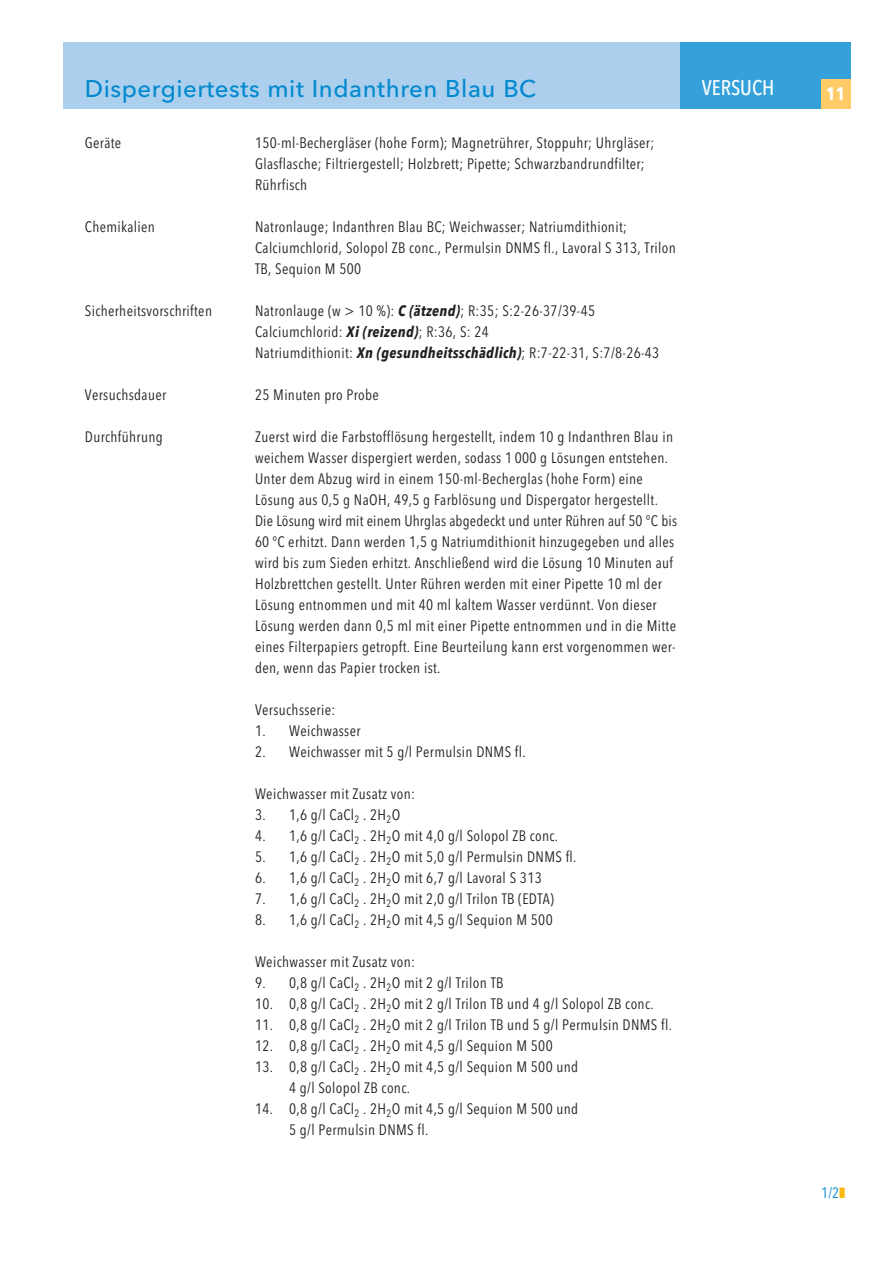
<style>
.page{position:relative;width:893px;height:1263px;background:#fff}
.page>*{position:absolute;margin:0;border:0;box-sizing:border-box;transform-origin:0 0}
.t1{font:500 24px "Avenir Next LT Pro";letter-spacing:.025em;color:#0089cf}
.t2{font:500 condensed 21px "Avenir Next LT Pro";color:#fff}
.t3{font:700 condensed 18px "Avenir Next LT Pro";color:#fff}
.t4{font:condensed 15px/21px "Avenir Next LT Pro";letter-spacing:.025em;color:#231f20}
.t5{font:condensed 15px "Avenir Next LT Pro";color:#0089cf}
.s1{font-weight:700;font-style:italic}
.s2{color:#fdb813}
</style>
<div class="page">
<div style="left:64px;top:43px;width:786px;height:66px;background:#accfed"></div>
<div style="left:680px;top:43px;width:170px;height:66px;background:#34a1db"></div>
<div style="left:820px;top:79px;width:30px;height:30px;background:#ffcb66"></div>
<h1 class="t1" style="left:85px;top:78px;width:453px">Dispergiertests mit Indanthren Blau BC</h1>
<p class="t4" style="left:85px;top:133px;width:38px">Geräte</p>
<p class="t4" style="left:255px;top:133px;width:401px">150-ml-Bechergläser (hohe Form); Magnetrührer, Stoppuhr; Uhrgläser;<br>Glasflasche; Filtriergestell; Holzbrett; Pipette; Schwarzbandrundfilter;<br>Rührfisch</p>
<p class="t4" style="left:85px;top:217px;width:72px">Chemikalien</p>
<p class="t4" style="left:255px;top:217px;width:422px">Natronlauge; Indanthren Blau BC; Weichwasser; Natriumdithionit;<br>Calciumchlorid, Solopol ZB conc., Permulsin DNMS fl., Lavoral S 313, Trilon<br>TB, Sequion M 500</p>
<p class="t4" style="left:85px;top:301px;width:129px">Sicherheitsvorschriften</p>
<p class="t4" style="left:255px;top:301px;width:406px">Natronlauge (w &gt; 10 %): <span class="s1">C (ätzend)</span>; R:35; S:2-26-37/39-45<br>Calciumchlorid: <span class="s1">Xi (reizend)</span>; R:36, S: 24<br>Natriumdithionit: <span class="s1">Xn (gesundheitsschädlich)</span>; R:7-22-31, S:7/8-26-43</p>
<p class="t4" style="left:85px;top:385px;width:83px">Versuchsdauer</p>
<p class="t4" style="left:255px;top:385px;width:125px">25 Minuten pro Probe</p>
<p class="t4" style="left:85px;top:427px;width:79px">Durchführung</p>
<p class="t4" style="left:255px;top:427px;width:423px">Zuerst wird die Farbstofflösung hergestellt, indem 10 g Indanthren Blau in weichem Wasser dispergiert werden, sodass 1 000 g Lösungen entstehen.<br>Unter dem Abzug wird in einem 150-ml-Becherglas (hohe Form) eine Lösung aus 0,5 g NaOH, 49,5 g Farblösung und Dispergator hergestellt.<br>Die Lösung wird mit einem Uhrglas abgedeckt und unter Rühren auf 50 °C bis 60 °C erhitzt. Dann werden 1,5 g Natriumdithionit hinzugegeben und alles wird bis zum Sieden erhitzt. Anschließend wird die Lösung 10 Minuten auf Holzbrettchen gestellt. Unter Rühren werden mit einer Pipette 10 ml der Lösung entnommen und mit 40 ml kaltem Wasser verdünnt. Von dieser Lösung werden dann 0,5 ml mit einer Pipette entnommen und in die Mitte eines Filterpapiers getropft. Eine Beurteilung kann erst vorgenommen wer&shy;den, wenn das Papier trocken ist.</p>
<p class="t4" style="left:255px;top:700px;width:82px">Versuchsserie:</p>
<p class="t4" style="left:255px;top:721px;width:107px">1. Weichwasser</p>
<p class="t4" style="left:255px;top:742px;width:272px">2. Weichwasser mit 5 g/l Permulsin DNMS fl.</p>
<p class="t4" style="left:255px;top:784px;width:162px">Weichwasser mit Zusatz von:</p>
<p class="t4" style="left:255px;top:805px;width:147px">3. 1,6 g/l CaCl<sub>2</sub> . 2H<sub>2</sub>O</p>
<p class="t4" style="left:255px;top:826px;width:305px">4. 1,6 g/l CaCl<sub>2</sub> . 2H<sub>2</sub>O mit 4,0 g/l Solopol ZB conc.</p>
<p class="t4" style="left:255px;top:847px;width:323px">5. 1,6 g/l CaCl<sub>2</sub> . 2H<sub>2</sub>O mit 5,0 g/l Permulsin DNMS fl.</p>
<p class="t4" style="left:255px;top:868px;width:288px">6. 1,6 g/l CaCl<sub>2</sub> . 2H<sub>2</sub>O mit 6,7 g/l Lavoral S 313</p>
<p class="t4" style="left:255px;top:889px;width:300px">7. 1,6 g/l CaCl<sub>2</sub> . 2H<sub>2</sub>O mit 2,0 g/l Trilon TB (EDTA)</p>
<p class="t4" style="left:255px;top:910px;width:299px">8. 1,6 g/l CaCl<sub>2</sub> . 2H<sub>2</sub>O mit 4,5 g/l Sequion M 500</p>
<p class="t4" style="left:255px;top:952px;width:162px">Weichwasser mit Zusatz von:</p>
<p class="t4" style="left:255px;top:973px;width:250px">9. 0,8 g/l CaCl<sub>2</sub> . 2H<sub>2</sub>O mit 2 g/l Trilon TB</p>
<p class="t4" style="left:255px;top:994px;width:400px">10. 0,8 g/l CaCl<sub>2</sub> . 2H<sub>2</sub>O mit 2 g/l Trilon TB und 4 g/l Solopol ZB conc.</p>
<p class="t4" style="left:255px;top:1015px;width:418px">11. 0,8 g/l CaCl<sub>2</sub> . 2H<sub>2</sub>O mit 2 g/l Trilon TB und 5 g/l Permulsin DNMS fl.</p>
<p class="t4" style="left:255px;top:1036px;width:299px">12. 0,8 g/l CaCl<sub>2</sub> . 2H<sub>2</sub>O mit 4,5 g/l Sequion M 500</p>
<p class="t4" style="left:289px;top:1057px;width:291px;text-indent:-34px">13. 0,8 g/l CaCl<sub>2</sub> . 2H<sub>2</sub>O mit 4,5 g/l Sequion M 500 und<br>4 g/l Solopol ZB conc.</p>
<p class="t4" style="left:289px;top:1099px;width:291px;text-indent:-34px">14. 0,8 g/l CaCl<sub>2</sub> . 2H<sub>2</sub>O mit 4,5 g/l Sequion M 500 und<br>5 g/l Permulsin DNMS fl.</p>
<h2 class="t2" style="left:701px;top:77px;width:74px">VERSUCH</h2>
<p class="t3" style="left:826px;top:86px;width:20px">11</p>
<p class="t5" style="left:821px;top:1186px;width:26px">1/2<span class="s2">❚</span></p>
</div>
